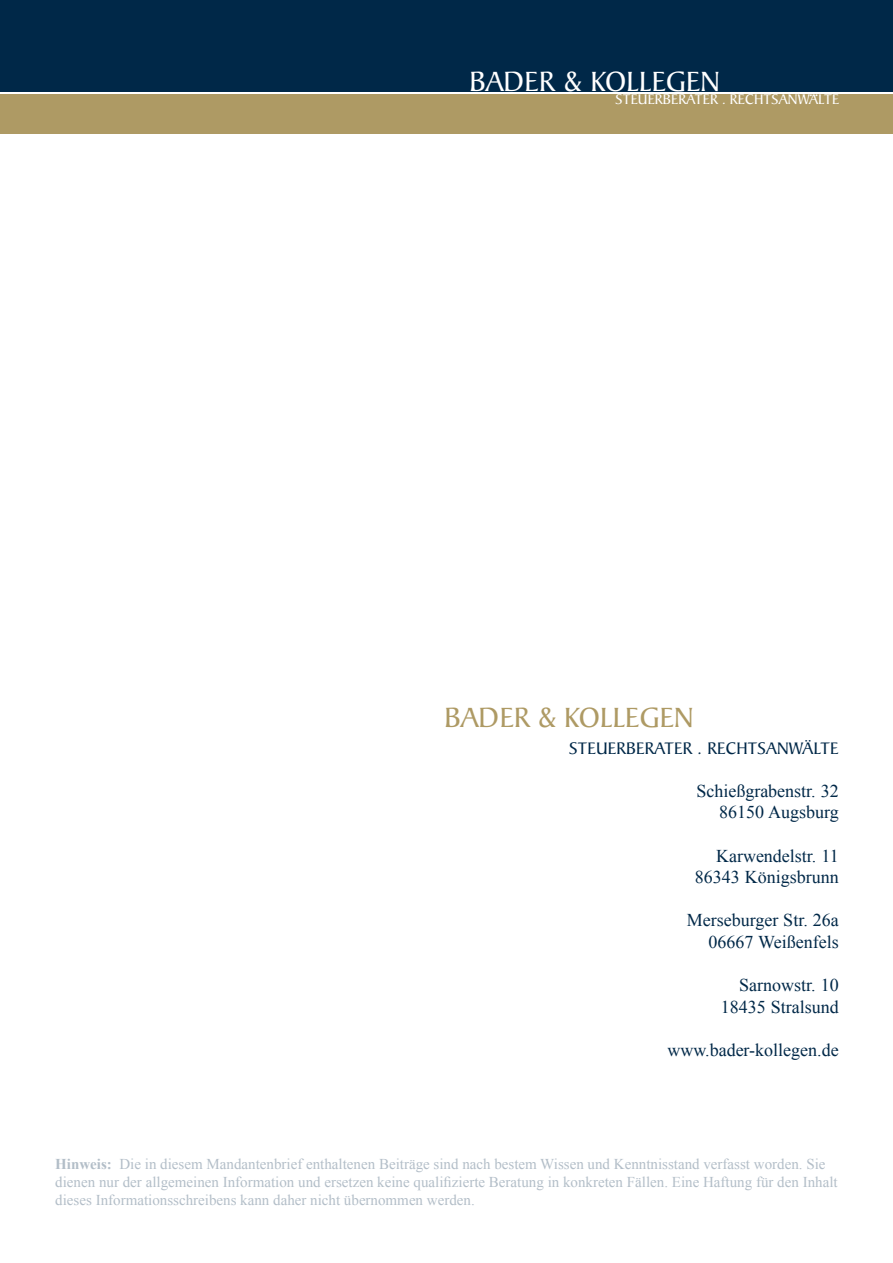
<style>
.page{position:relative;width:893px;height:1263px;background:#fff}
.page>*{position:absolute;margin:0;border:0;box-sizing:border-box;transform-origin:0 0}
.t1{font:30px "Baker Signet Std";color:#ae9a64}
.t2{font:30px "Baker Signet Std";color:#fff}
.t3{font:18px/21.6px "Times New Roman";color:#002848;text-align:right}
.t4{font:18px "Baker Signet Std";color:#002848}
.t5{font:18px "Baker Signet Std";color:#fff}
.t6{font:15px/18px "Times New Roman";color:#b3bec8}
.t7{font:15px "Baker Signet Std";color:#fff}
.s1{font-weight:700}
</style>
<div class="page">
<div style="left:0;top:0;width:893px;height:91px;background:#002848"></div>
<div style="left:0;top:94px;width:893px;height:40px;background:#ae9a64"></div>
<h1 class="t2" style="left:470px;top:66px;width:252px">BADER &amp; KOLLEGEN</h1>
<p class="t7" style="left:615px;top:91px;width:225px">STEUERBERATER . RECHTSANWALTE</p>
<p class="t5" style="left:809px;top:80px;width:12px">..</p>
<h1 class="t1" style="left:445px;top:701px;width:250px">BADER &amp; KOLLEGEN</h1>
<p class="t4" style="left:569px;top:739px;width:271px">STEUERBERATER . RECHTSANWÄLTE</p>
<p class="t3" style="left:696px;top:780px;width:144px">Schießgrabenstr. 32<br>86150 Augsburg</p>
<p class="t3" style="left:695px;top:844px;width:145px">Karwendelstr. 11<br>86343 Königsbrunn</p>
<p class="t3" style="left:687px;top:909px;width:154px">Merseburger Str. 26a<br>06667 Weißenfels</p>
<p class="t3" style="left:721px;top:974px;width:119px">Sarnowstr. 10<br>18435 Stralsund</p>
<p class="t3" style="left:667px;top:1039px;width:173px">www.bader-kollegen.de</p>
<p class="t6" style="left:55px;top:1154px;width:784px"><span class="s1">Hinweis:</span> Die in diesem Mandantenbrief enthaltenen Beiträge sind nach bestem Wissen und Kenntnisstand verfasst worden. Sie dienen nur der allgemeinen Information und ersetzen keine qualifizierte Beratung in konkreten Fällen. Eine Haftung für den Inhalt dieses Informationsschreibens kann daher nicht übernommen werden.</p>
</div>
